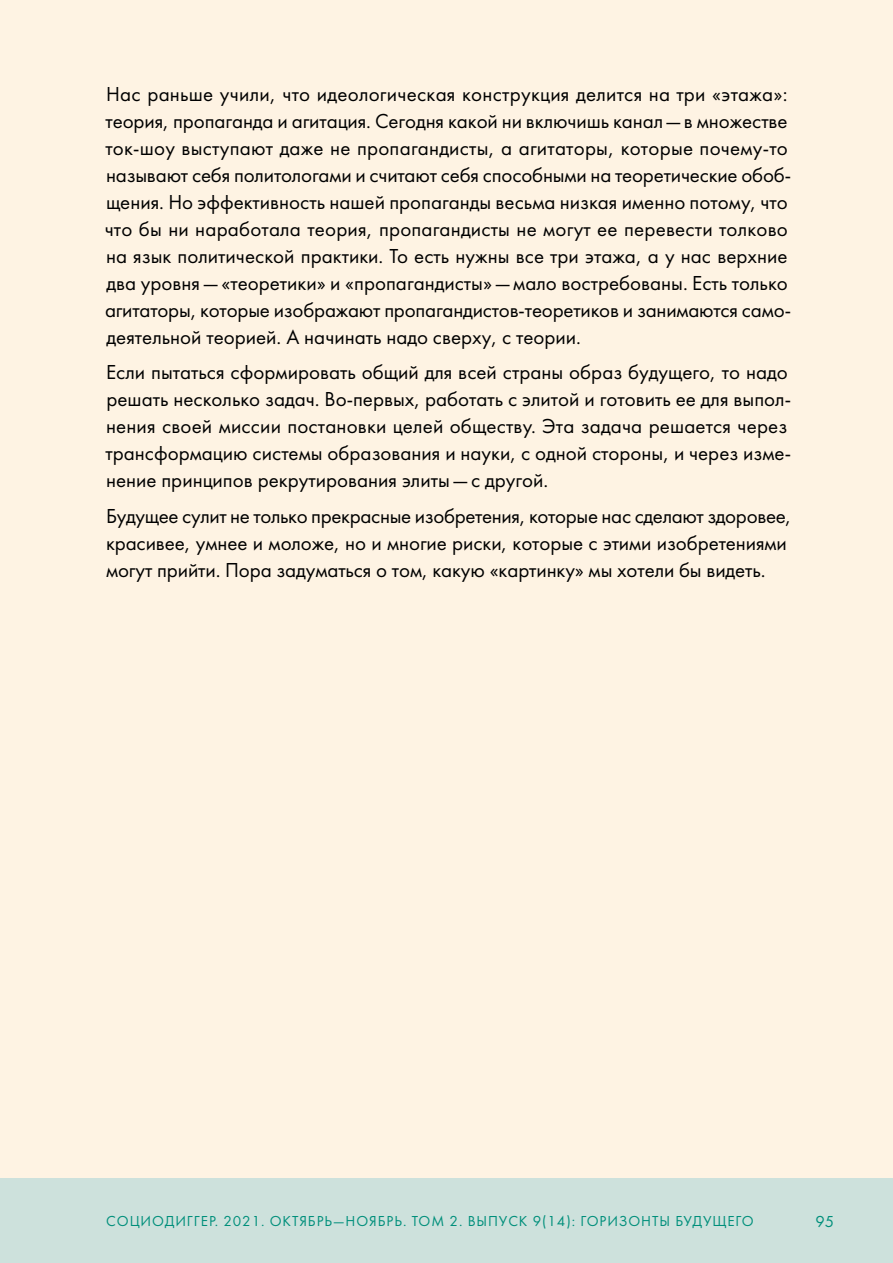
<style>
.page{position:relative;width:893px;height:1263px;background:#fff}
.page>*{position:absolute;margin:0;border:0;box-sizing:border-box;transform-origin:0 0}
.GENERAL_TEXT{font:21px/27px "Futura Book C";color:#000}
.t1{font:16.5px "Futura Book C";color:#008f7b}
.t2{font:15px "Futura Book C";letter-spacing:.06em;color:#008f7b}
</style>
<div class="page">
<div style="left:0;top:1178px;width:893px;height:85px;background:#cde1dc"></div>
<div style="left:0;top:0;width:893px;height:1178px;background:#fef3e3"></div>
<p class="GENERAL_TEXT" style="left:105px;top:81px;width:688px">Нас раньше учили, что идеологическая конструкция делится на три «этажа»: теория, пропаганда и агитация. Сегодня какой ни включишь канал— в множестве ток-шоу выступают даже не пропагандисты, а агитаторы, которые почему-то называют себя политологами и считают себя способными на теоретические обоб&shy;щения. Но эффективность нашей пропаганды весьма низкая именно потому, что что бы ни наработала теория, пропагандисты не могут ее перевести толково на язык политической практики. То есть нужны все три этажа, а у нас верхние два уровня— «теоретики» и «пропагандисты»— мало востребованы. Есть только агитаторы, которые изображают пропагандистов-теоретиков и занимаются само&shy;деятельной теорией. А начинать надо сверху, с теории.</p>
<p class="GENERAL_TEXT" style="left:105px;top:359px;width:687px">Если пытаться сформировать общий для всей страны образ будущего, то надо решать несколько задач. Во-первых, работать с элитой и готовить ее для выпол&shy;нения своей миссии постановки целей обществу. Эта задача решается через трансформацию системы образования и науки, с одной стороны, и через изме&shy;нение принципов рекрутирования элиты— с другой.</p>
<p class="GENERAL_TEXT" style="left:106px;top:503px;width:687px">Будущее сулит не только прекрасные изобретения, которые нас сделают здоровее, красивее, умнее и моложе, но и многие риски, которые с этими изобретениями могут прийти. Пора задуматься о том, какую «картинку» мы хотели бы видеть.</p>
<p class="t2" style="left:106px;top:1213px;width:492px">СОЦИОДИГГЕР. 2021. Октябрь—Ноябрь. ТОМ 2. ВЫПУСК 9(14): Гори</p>
<p class="t2" style="left:619px;top:1213px;width:21px">зонты</p>
<p class="t2" style="left:675px;top:1213px;width:19px">буду</p>
<p class="t2" style="left:713px;top:1213px;width:24px">щего</p>
<p class="t1" style="left:815px;top:1212px;width:20px">95</p>
</div>
